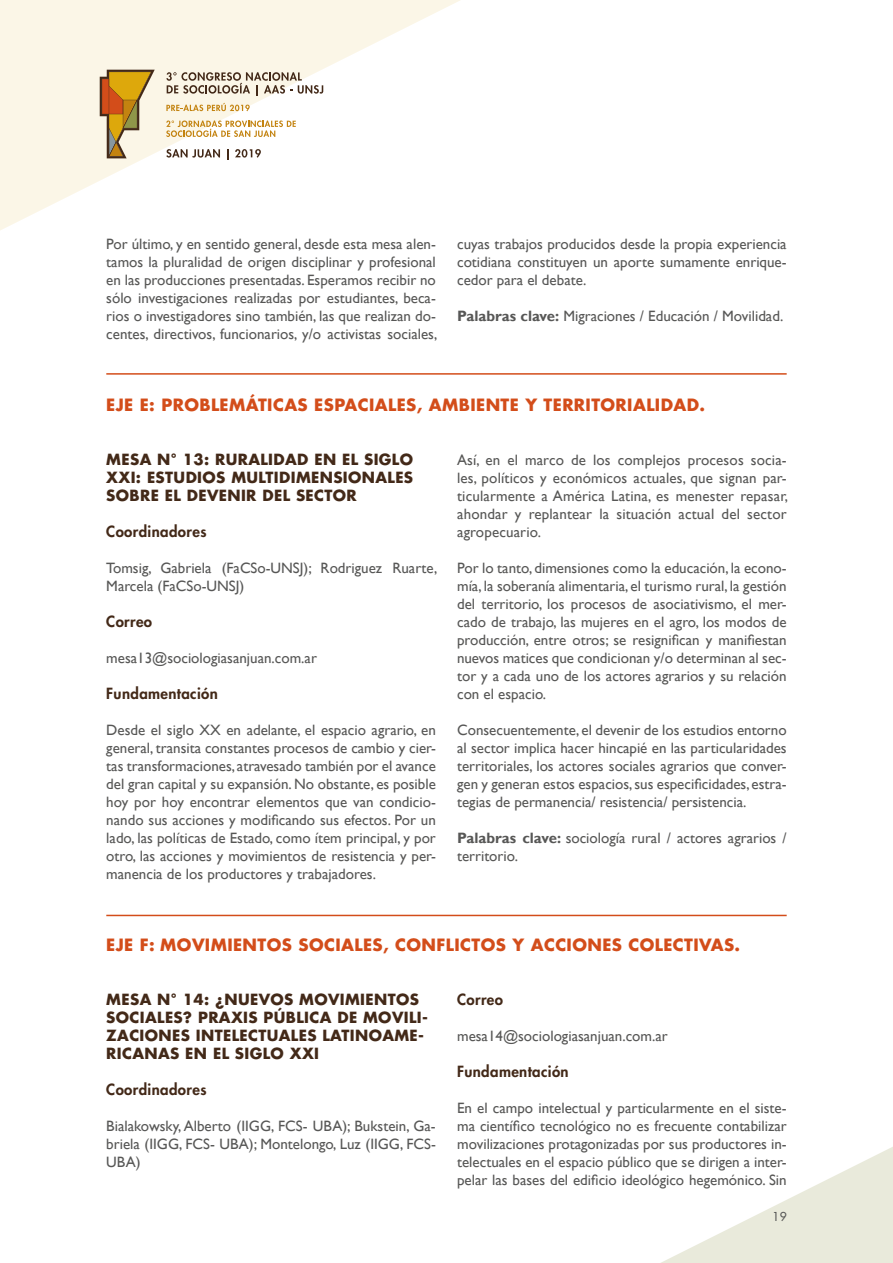
<style>
.page{position:relative;width:893px;height:1263px;background:#fff}
.page>*{position:absolute;margin:0;border:0;box-sizing:border-box;transform-origin:0 0}
.t1{font:700 16.5px "Futura Std";letter-spacing:.025em;color:#d34d1a}
.t2{font:15px/18px "Gill Sans";color:#575756;text-align:justify}
.t3{font:700 15px/18px "Futura Std";letter-spacing:.025em;color:#432918;text-align:justify}
.t4{font:800 15px "Futura Std";letter-spacing:.025em;color:#432918}
.t5{font:500 12px "Futura Std";color:#575756}
.s1{font-weight:700}
</style>
<div class="page">
<svg style="left:0;top:0;width:460px;height:230px"></svg>
<svg style="left:100px;top:70px;width:55px;height:88px;background:#cca86d"></svg>
<svg style="left:166px;top:72px;width:157px;height:24px;background:#cbc1b4"></svg>
<svg style="left:166px;top:149px;width:54px;height:9px"></svg>
<svg style="left:235px;top:149px;width:26px;height:9px"></svg>
<svg style="left:166px;top:103px;width:84px;height:8px"></svg>
<svg style="left:166px;top:120px;width:130px;height:17px"></svg>
<svg style="left:661px;top:1147px;width:232px;height:116px"></svg>
<hr style="left:106px;top:373px;width:681px;height:2px;background:#d34d1a">
<hr style="left:106px;top:915px;width:681px;height:1px;background:#d34d1a">
<p class="t2" style="left:106px;top:235px;width:333px">Por último, y en sentido general, desde esta mesa alen&shy;tamos la pluralidad de origen disciplinar y profesional en las producciones presentadas. Esperamos recibir no sólo investigaciones realizadas por estudiantes, beca&shy;rios o investigadores sino también, las que realizan do&shy;centes, directivos, funcionarios, y/o activistas sociales,</p>
<p class="t2" style="left:457px;top:235px;width:331px">cuyas trabajos producidos desde la propia experiencia cotidiana constituyen un aporte sumamente enrique&shy;cedor para el debate.</p>
<p class="t2" style="left:457px;top:307px;width:328px"><span class="s1">Palabras clave:</span> Migraciones / Educación / Movilidad.</p>
<p class="t1" style="left:106px;top:393px;width:600px">EJE E: PROBLEMÁTICAS ESPACIALES, AMBIENTE Y TERRITORIALIDAD.</p>
<p class="t3" style="left:106px;top:450px;width:308px">MESA N° 13: RURALIDAD EN EL SIGLO XXI: ESTUDIOS MULTIDIMENSIONALES SOBRE EL DEVENIR DEL SECTOR</p>
<p class="t4" style="left:106px;top:522px;width:102px">Coordinadores</p>
<p class="t2" style="left:106px;top:559px;width:333px">Tomsig, Gabriela (FaCSo-UNSJ); Rodriguez Ruarte,<br>Marcela (FaCSo-UNSJ)</p>
<p class="t4" style="left:106px;top:612px;width:47px">Correo</p>
<p class="t2" style="left:106px;top:649px;width:212px">mesa13@sociologiasanjuan.com.ar</p>
<p class="t4" style="left:106px;top:684px;width:113px">Fundamentación</p>
<p class="t2" style="left:106px;top:721px;width:331px">Desde el siglo XX en adelante, el espacio agrario, en general, transita constantes procesos de cambio y cier&shy;tas transformaciones, atravesado también por el avance del gran capital y su expansión. No obstante, es posible hoy por hoy encontrar elementos que van condicio&shy;nando sus acciones y modificando sus efectos. Por un lado, las políticas de Estado, como ítem principal, y por otro, las acciones y movimientos de resistencia y per&shy;manencia de los productores y trabajadores.</p>
<p class="t2" style="left:457px;top:451px;width:333px">Así, en el marco de los complejos procesos socia&shy;les, políticos y económicos actuales, que signan par&shy;ticularmente a América Latina, es menester repasar, ahondar y replantear la situación actual del sector agropecuario.</p>
<p class="t2" style="left:457px;top:559px;width:331px">Por lo tanto, dimensiones como la educación, la econo&shy;mía, la soberanía alimentaria, el turismo rural, la gestión del territorio, los procesos de asociativismo, el mer&shy;cado de trabajo, las mujeres en el agro, los modos de producción, entre otros; se resignifican y manifiestan nuevos matices que condicionan y/o determinan al sec&shy;tor y a cada uno de los actores agrarios y su relación con el espacio.</p>
<p class="t2" style="left:457px;top:721px;width:331px">Consecuentemente, el devenir de los estudios entorno al sector implica hacer hincapié en las particularidades territoriales, los actores sociales agrarios que conver&shy;gen y generan estos espacios, sus especificidades, estra&shy;tegias de permanencia/ resistencia/ persistencia.</p>
<p class="t2" style="left:457px;top:829px;width:331px"><span class="s1">Palabras clave:</span> sociología rural / actores agrarios / territorio.</p>
<p class="t1" style="left:106px;top:933px;width:635px">EJE F: MOVIMIENTOS SOCIALES, CONFLICTOS Y ACCIONES COLECTIVAS.</p>
<p class="t3" style="left:106px;top:990px;width:323px;text-align:left">MESA N° 14: ¿NUEVOS MOVIMIENTOS<br>SOCIALES? PRAXIS PÚBLICA DE MOVILI-<br>ZACIONES INTELECTUALES LATINOAME-<br>RICANAS EN EL SIGLO XXI</p>
<p class="t4" style="left:106px;top:1080px;width:102px">Coordinadores</p>
<p class="t2" style="left:106px;top:1117px;width:331px">Bialakowsky, Alberto (IIGG, FCS- UBA); Bukstein, Ga&shy;briela (IIGG, FCS- UBA); Montelongo, Luz (IIGG, FCS-UBA)</p>
<p class="t4" style="left:457px;top:990px;width:47px">Correo</p>
<p class="t2" style="left:457px;top:1027px;width:212px">mesa14@sociologiasanjuan.com.ar</p>
<p class="t4" style="left:457px;top:1062px;width:113px">Fundamentación</p>
<p class="t2" style="left:457px;top:1099px;width:331px">En el campo intelectual y particularmente en el siste&shy;ma científico tecnológico no es frecuente contabilizar movilizaciones protagonizadas por sus productores in&shy;telectuales en el espacio público que se dirigen a inter&shy;pelar las bases del edificio ideológico hegemónico. Sin</p>
<p class="t5" style="left:772px;top:1209px;width:16px">19</p>
</div>
